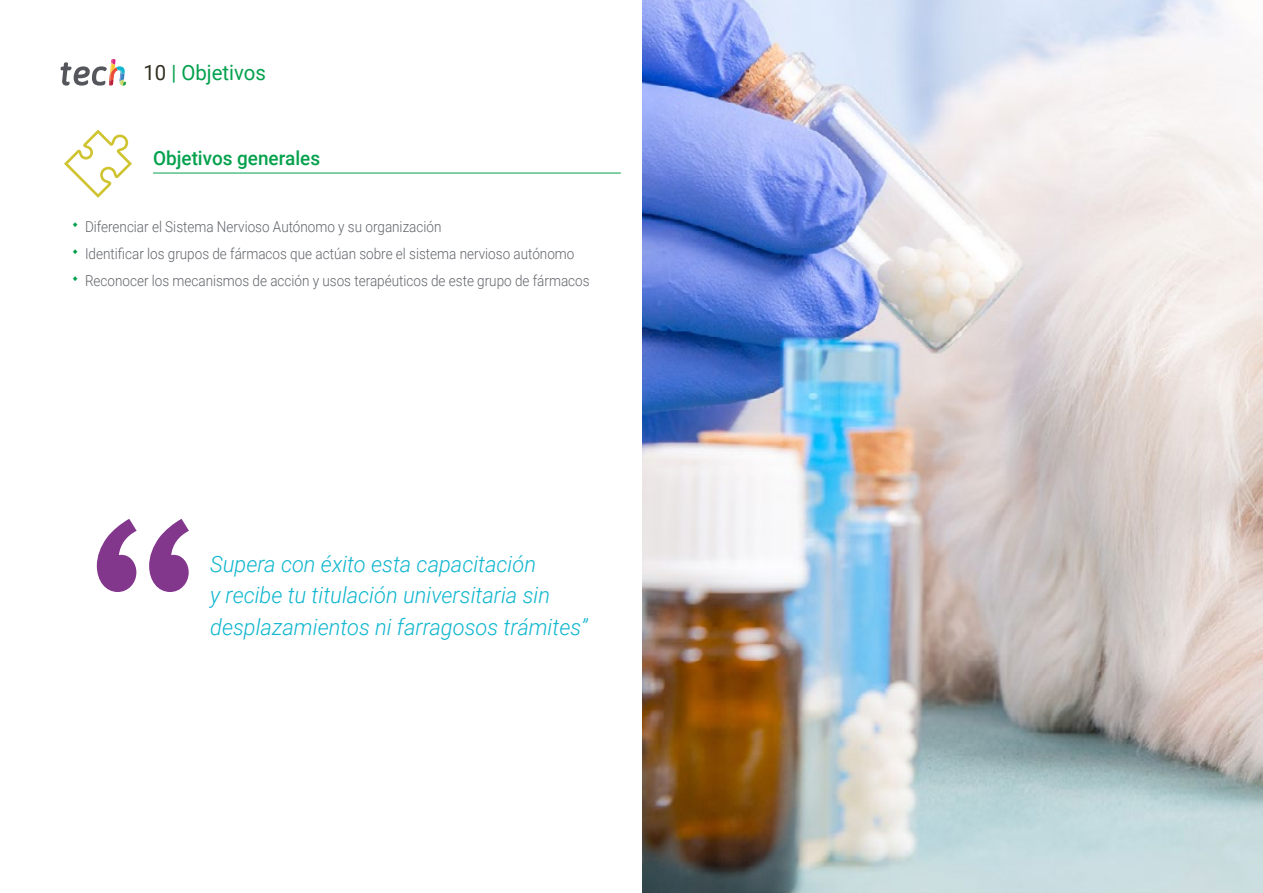
<style>
.page{position:relative;width:1263px;height:893px;background:#fff}
.page>*{position:absolute;margin:0;border:0;box-sizing:border-box;transform-origin:0 0}
.t1{font:italic 300 22.5px/31.5px "Roboto";color:#0fb6cf}
.t2{font:21px "Roboto";color:#04a14d}
.t3{font:500 19.5px "Roboto";color:#04a14d}
.t4{font:300 15px/26.7px "Roboto";color:#61646a;scale:.9 1}
.s1{color:#312e20}
</style>
<div class="page">
<img style="left:642px;top:0;width:621px;height:893px">
<hr style="left:153px;top:173px;width:468px;height:1px;background:#04a14d">
<svg style="left:64px;top:130px;width:68px;height:68px"></svg>
<svg style="left:61px;top:59px;width:65px;height:27px"></svg>
<svg style="left:97px;top:519px;width:92px;height:73px"></svg>
<h2 class="t2" style="left:144px;top:57px;width:124px"><span class="s1">10</span> | Objetivos</h2>
<h3 class="t3" style="left:153px;top:144px;width:169px">Objetivos generales</h3>
<p class="t4" style="left:85px;top:213px;width:562px">Diferenciar el Sistema Nervioso Autónomo y su organización<br>Identificar los grupos de fármacos que actúan sobre el sistema nervioso autónomo<br>Reconocer los mecanismos de acción y usos terapéuticos de este grupo de fármacos</p>
<h1 class="t1" style="left:210px;top:547px;width:379px">Supera con éxito esta capacitación<br>y recibe tu titulación universitaria sin desplazamientos ni farragosos trámites”</h1>
</div>
